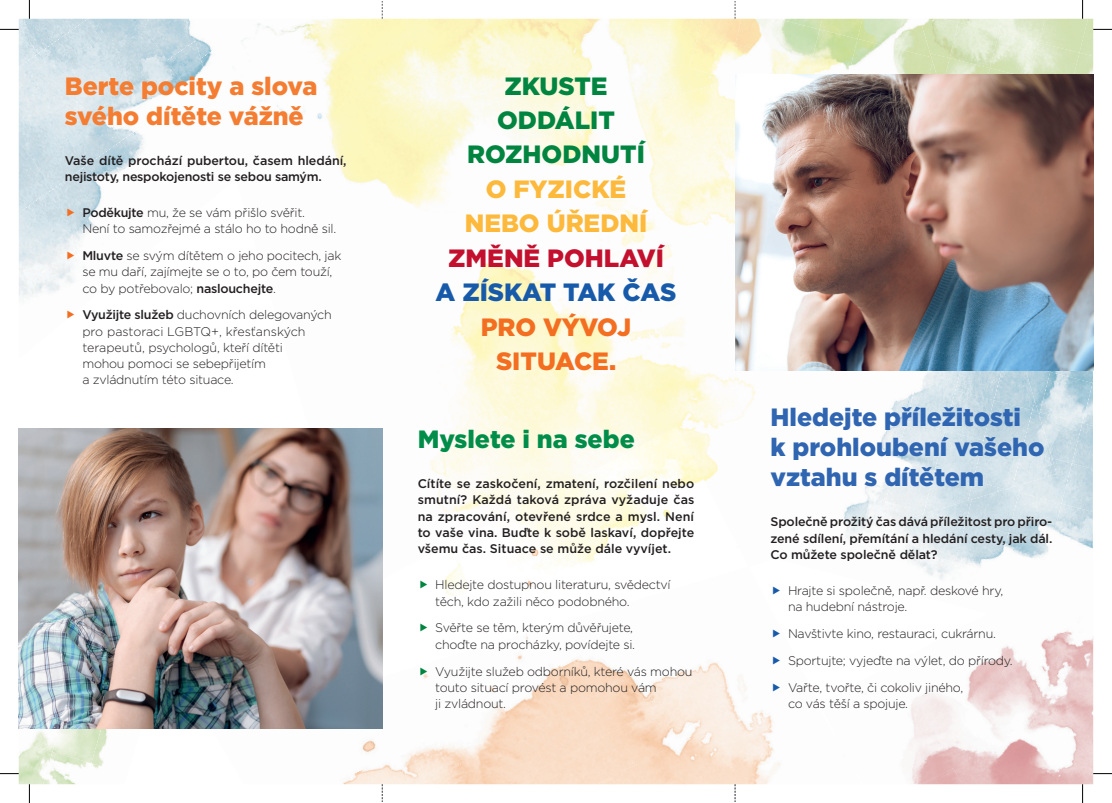
<style>
.page{position:relative;width:1112px;height:803px;background:#fff}
.page>*{position:absolute;margin:0;border:0;box-sizing:border-box;transform-origin:0 0}
.t1{font:900 25px/30px "Gotham";color:#2f65b1}
.t2{font:900 25px/30px "Gotham";color:#f47d32}
.t3{font:900 25px/34.5px "Gotham";color:#008540;text-align:center}
.t4{font:900 25px/34.5px "Gotham";color:#fdb93b;text-align:center}
.t5{font:900 25px/34.5px "Gotham";letter-spacing:-.01em;color:#f36e21;text-align:center}
.t6{font:900 25px "Gotham";color:#008d4a}
.t7{font:900 25px "Gotham";letter-spacing:-.005em;color:#185aaa}
.t8{font:900 25px "Gotham";color:#c3102e}
.t9{font:300 12.5px/16.2px "Gotham Light CE";letter-spacing:-.02em;color:#231f20}
.t10{font:500 12.5px/16.2px "Gotham Medium CE";letter-spacing:-.01em;color:#231f20;text-align:justify}
.s1{font-family:"Gotham Medium CE";font-weight:500}
</style>
<div class="page">
<img style="left:1031px;top:634px;width:61px;height:59px">
<img style="left:911px;top:646px;width:120px;height:138px">
<img style="left:952px;top:693px;width:140px;height:91px">
<img style="left:922px;top:768px;width:39px;height:16px">
<img style="left:91px;top:735px;width:16px;height:34px">
<img style="left:102px;top:728px;width:49px;height:7px">
<img style="left:52px;top:763px;width:35px;height:21px">
<img style="left:52px;top:728px;width:50px;height:35px">
<img style="left:19px;top:752px;width:33px;height:32px">
<img style="left:19px;top:728px;width:44px;height:24px">
<img style="left:190px;top:59px;width:11px;height:22px">
<img style="left:156px;top:19px;width:34px;height:78px">
<img style="left:19px;top:19px;width:34px;height:24px">
<img style="left:53px;top:19px;width:103px;height:122px">
<img style="left:122px;top:141px;width:22px;height:24px">
<img style="left:19px;top:43px;width:103px;height:122px">
<img style="left:53px;top:165px;width:77px;height:24px">
<img style="left:53px;top:189px;width:49px;height:43px">
<img style="left:19px;top:140px;width:34px;height:73px">
<img style="left:19px;top:213px;width:65px;height:79px">
<img style="left:19px;top:286px;width:32px;height:12px">
<img style="left:333px;top:677px;width:88px;height:107px">
<img style="left:421px;top:726px;width:88px;height:58px">
<img style="left:509px;top:661px;width:234px;height:123px">
<img style="left:416px;top:659px;width:183px;height:67px">
<img style="left:597px;top:677px;width:167px;height:107px">
<img style="left:684px;top:714px;width:89px;height:70px">
<img style="left:772px;top:749px;width:8px;height:35px">
<img style="left:460px;top:227px;width:225px;height:98px">
<img style="left:450px;top:325px;width:341px;height:86px">
<img style="left:328px;top:19px;width:404px;height:205px">
<img style="left:669px;top:373px;width:122px;height:95px">
<img style="left:304px;top:19px;width:331px;height:100px">
<img style="left:382px;top:411px;width:293px;height:80px">
<img style="left:304px;top:19px;width:182px;height:61px">
<img style="left:382px;top:491px;width:148px;height:61px">
<img style="left:304px;top:19px;width:34px;height:22px">
<img style="left:256px;top:23px;width:48px;height:93px">
<img style="left:189px;top:19px;width:59px;height:40px">
<img style="left:201px;top:41px;width:90px;height:75px">
<img style="left:204px;top:72px;width:59px;height:44px">
<img style="left:382px;top:552px;width:149px;height:125px">
<img style="left:530px;top:468px;width:131px;height:164px">
<img style="left:661px;top:468px;width:57px;height:50px">
<img style="left:433px;top:510px;width:98px;height:42px">
<img style="left:514px;top:502px;width:17px;height:9px">
<img style="left:595px;top:427px;width:103px;height:42px">
<img style="left:931px;top:19px;width:27px;height:34px">
<img style="left:932px;top:53px;width:17px;height:8px">
<img style="left:958px;top:19px;width:40px;height:4px">
<img style="left:949px;top:23px;width:49px;height:35px">
<img style="left:941px;top:58px;width:48px;height:17px">
<img style="left:998px;top:19px;width:40px;height:14px">
<img style="left:989px;top:33px;width:49px;height:35px">
<img style="left:980px;top:68px;width:49px;height:7px">
<img style="left:1038px;top:19px;width:41px;height:24px">
<img style="left:1029px;top:43px;width:50px;height:32px">
<img style="left:1079px;top:19px;width:13px;height:34px">
<img style="left:1070px;top:53px;width:22px;height:22px">
<img style="left:698px;top:19px;width:37px;height:16px">
<img style="left:688px;top:35px;width:47px;height:43px">
<img style="left:735px;top:19px;width:46px;height:25px">
<img style="left:726px;top:44px;width:47px;height:43px">
<img style="left:781px;top:19px;width:38px;height:1px">
<img style="left:773px;top:20px;width:46px;height:33px">
<img style="left:764px;top:53px;width:47px;height:22px">
<img style="left:819px;top:19px;width:38px;height:10px">
<img style="left:811px;top:29px;width:46px;height:34px">
<img style="left:802px;top:63px;width:46px;height:12px">
<img style="left:857px;top:19px;width:38px;height:20px">
<img style="left:848px;top:39px;width:47px;height:31px">
<img style="left:840px;top:72px;width:46px;height:3px">
<img style="left:895px;top:19px;width:36px;height:29px">
<img style="left:886px;top:48px;width:46px;height:27px">
<img style="left:924px;top:61px;width:18px;height:14px">
<img style="left:1061px;top:512px;width:31px;height:36px">
<img style="left:1061px;top:469px;width:31px;height:43px">
<img style="left:1071px;top:426px;width:21px;height:43px">
<img style="left:1082px;top:423px;width:10px;height:3px">
<img style="left:1008px;top:544px;width:41px;height:14px">
<img style="left:1008px;top:504px;width:53px;height:40px">
<img style="left:1018px;top:463px;width:53px;height:41px">
<img style="left:1051px;top:423px;width:31px;height:40px">
<img style="left:1049px;top:383px;width:43px;height:40px">
<img style="left:1049px;top:370px;width:43px;height:13px">
<img style="left:957px;top:533px;width:51px;height:34px">
<img style="left:965px;top:493px;width:53px;height:40px">
<img style="left:1005px;top:489px;width:15px;height:4px">
<img style="left:1034px;top:372px;width:15px;height:38px">
<img style="left:1034px;top:370px;width:26px;height:2px">
<img style="left:915px;top:562px;width:40px;height:18px">
<img style="left:912px;top:514px;width:53px;height:48px">
<img style="left:928px;top:512px;width:43px;height:10px">
<img style="left:904px;top:551px;width:8px;height:10px">
<img style="left:898px;top:527px;width:24px;height:24px">
<img style="left:1057px;top:631px;width:35px;height:10px">
<img style="left:1021px;top:450px;width:35px;height:37px">
<img style="left:1021px;top:410px;width:30px;height:48px">
<svg style="left:1032px;top:401px;width:7px;height:14px"></svg>
<img style="left:972px;top:489px;width:33px;height:12px">
<img style="left:972px;top:451px;width:49px;height:38px">
<img style="left:983px;top:410px;width:49px;height:41px">
<img style="left:993px;top:370px;width:41px;height:40px">
<img style="left:924px;top:481px;width:48px;height:31px">
<img style="left:934px;top:441px;width:49px;height:40px">
<img style="left:944px;top:400px;width:49px;height:41px">
<img style="left:955px;top:370px;width:49px;height:30px">
<img style="left:885px;top:511px;width:39px;height:16px">
<img style="left:885px;top:471px;width:49px;height:40px">
<img style="left:901px;top:431px;width:43px;height:40px">
<img style="left:906px;top:390px;width:49px;height:41px">
<img style="left:921px;top:370px;width:44px;height:20px">
<img style="left:845px;top:535px;width:6px;height:3px">
<img style="left:847px;top:501px;width:38px;height:34px">
<img style="left:865px;top:471px;width:30px;height:30px">
<img style="left:881px;top:421px;width:25px;height:40px">
<img style="left:891px;top:390px;width:25px;height:31px">
<img style="left:888px;top:370px;width:39px;height:10px">
<img style="left:844px;top:507px;width:3px;height:25px">
<img style="left:770px;top:431px;width:21px;height:37px">
<img style="left:780px;top:391px;width:11px;height:50px">
<img style="left:791px;top:370px;width:48px;height:1px">
<svg style="left:382px;top:1px;width:1px;height:18px"></svg>
<svg style="left:734px;top:1px;width:1px;height:18px"></svg>
<img style="left:19px;top:428px;width:363px;height:300px">
<img style="left:734px;top:75px;width:358px;height:295px">
<svg style="left:382px;top:784px;width:1px;height:18px"></svg>
<svg style="left:734px;top:784px;width:1px;height:18px"></svg>
<svg style="left:0;top:29px;width:19px;height:1px"></svg>
<svg style="left:1092px;top:29px;width:19px;height:1px"></svg>
<svg style="left:0;top:773px;width:19px;height:1px"></svg>
<svg style="left:1092px;top:773px;width:19px;height:1px"></svg>
<svg style="left:29px;top:0;width:1px;height:19px"></svg>
<svg style="left:29px;top:784px;width:1px;height:19px"></svg>
<svg style="left:1081px;top:0;width:2px;height:19px"></svg>
<svg style="left:1081px;top:784px;width:2px;height:19px"></svg>
<svg style="left:68px;top:208px;width:6px;height:8px"></svg>
<svg style="left:68px;top:251px;width:6px;height:8px"></svg>
<svg style="left:420px;top:581px;width:7px;height:8px"></svg>
<svg style="left:420px;top:624px;width:7px;height:8px"></svg>
<svg style="left:420px;top:667px;width:7px;height:8px"></svg>
<h1 class="t2" style="left:65px;top:70px;width:254px">Berte pocity a slova svého dítěte vážně</h1>
<p class="t10" style="left:65px;top:152px;width:283px">Vaše dítě prochází pubertou, časem hledání, nejistoty, nespokojenosti se sebou samým.</p>
<p class="t9" style="left:82px;top:204px;width:255px"><span class="s1">Poděkujte</span> mu, že se vám přišlo svěřit.<br>Není to samozřejmé a stálo ho to hodně sil.</p>
<p class="t9" style="left:82px;top:247px;width:260px"><span class="s1">Mluvte</span> se svým dítětem o jeho pocitech, jak se mu daří, zajímejte se o to, po čem touží, co by potřebovalo; <span class="s1">naslouchejte</span>.</p>
<p class="t9" style="left:82px;top:307px;width:251px"><span class="s1">Využijte služeb</span> duchovních delegovaných pro pastoraci LGBTQ+, křesťanských terapeutů, psychologů, kteří dítěti<br>mohou pomoci se sebepřijetím<br>a zvládnutím této situace.</p>
<h1 class="t3" style="left:467px;top:68px;width:179px">ZKUSTE<br>ODDÁLIT<br>ROZHODNUTÍ</h1>
<h1 class="t4" style="left:464px;top:172px;width:184px">O FYZICKÉ<br>NEBO ÚŘEDNÍ</h1>
<h1 class="t8" style="left:448px;top:241px;width:217px">ZMĚNĚ POHLAVÍ</h1>
<h1 class="t7" style="left:435px;top:275px;width:242px">A ZÍSKAT TAK ČAS</h1>
<h1 class="t5" style="left:480px;top:309px;width:152px">PRO VÝVOJ<br>SITUACE.</h1>
<h1 class="t6" style="left:417px;top:422px;width:218px">Myslete i na sebe</h1>
<p class="t10" style="left:417px;top:476px;width:278px">Cítíte se zaskočení, zmatení, rozčilení nebo smutní? Každá taková zpráva vyžaduje čas na zpracování, otevřené srdce a mysl. Není to vaše vina. Buďte k sobě laskaví, dopřejte všemu čas. Situace se může dále vyvíjet.</p>
<p class="t9" style="left:435px;top:576px;width:237px">Hledejte dostupnou literaturu, svědectví těch, kdo zažili něco podobného.</p>
<p class="t9" style="left:435px;top:620px;width:201px">Svěřte se těm, kterým důvěřujete, choďte na procházky, povídejte si.</p>
<p class="t9" style="left:435px;top:663px;width:259px">Využijte služeb odborníků, které vás mohou touto situací provést a pomohou vám<br>ji zvládnout.</p>
<h1 class="t1" style="left:770px;top:402px;width:275px">Hledejte příležitosti<br>k prohloubení vašeho vztahu s dítětem</h1>
<p class="t10" style="left:770px;top:514px;width:283px">Společně prožitý čas dává příležitost pro přiro&shy;zené sdílení, přemítání a hledání cesty, jak dál.<br>Co můžete společně dělat?</p>
<p class="t9" style="left:787px;top:582px;width:217px">Hrajte si společně, např. deskové hry, na hudební nástroje.</p>
<p class="t9" style="left:787px;top:620px;width:226px;line-height:26.9px">Navštivte kino, restauraci, cukrárnu.<br>Sportujte; vyjeďte na výlet, do přírody.<br>Vařte, tvořte, či cokoliv jiného,</p>
<p class="t9" style="left:787px;top:695px;width:122px">co vás těší a spojuje.</p>
</div>
